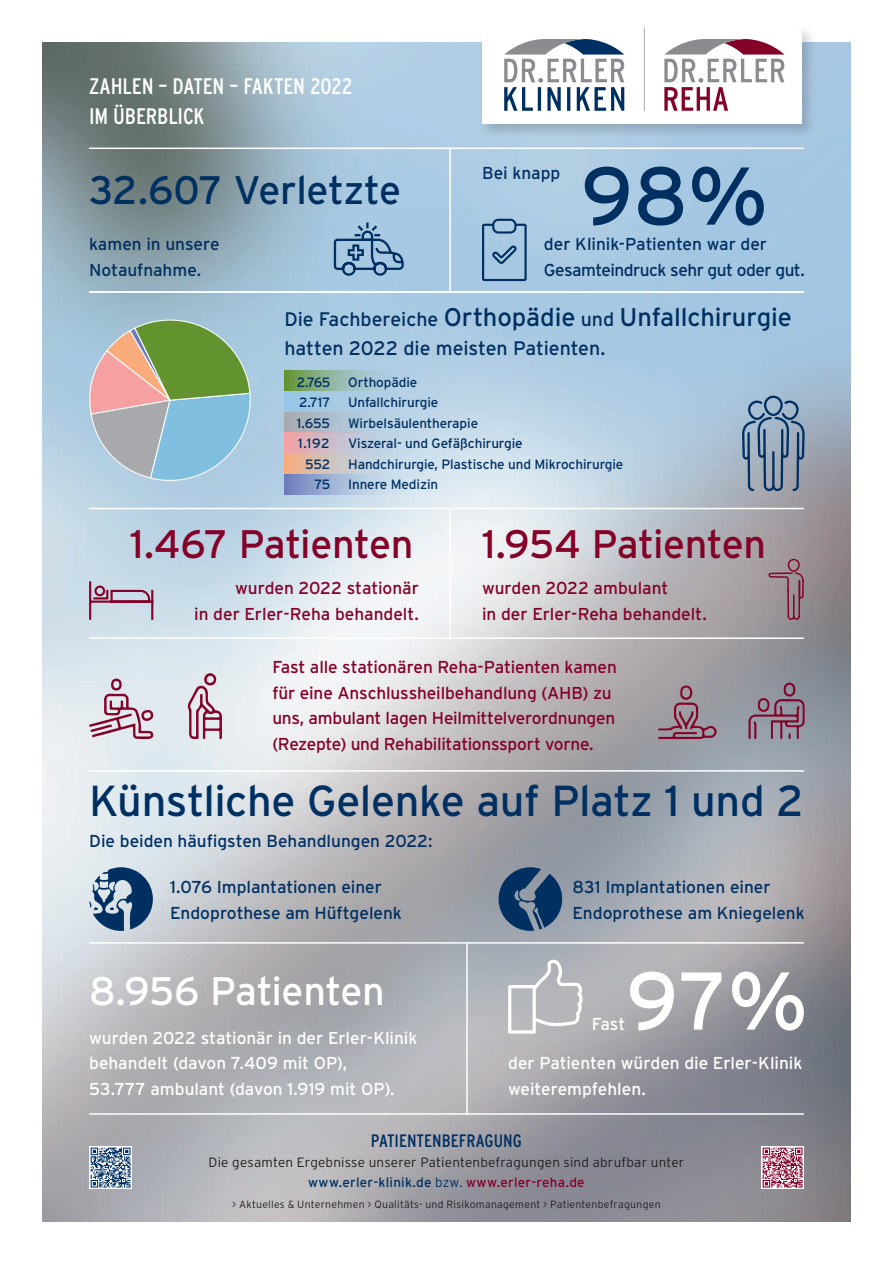
<style>
.page{position:relative;width:893px;height:1263px;background:#fff}
.page>*{position:absolute;margin:0;border:0;box-sizing:border-box;transform-origin:0 0}
.t1{font:81.6px "Interstate";color:#fff}
.t2{font:81.6px "Interstate";color:#003062}
.t3{font:43.35px "Interstate";letter-spacing:-.01em;color:#003062}
.t4{font:39.75px "Interstate";letter-spacing:-.015em;color:#840128}
.t5{font:39.75px "Interstate";letter-spacing:-.01em;color:#003062}
.t6{font:39.75px "Interstate";letter-spacing:-.015em;color:#fff}
.t7{font:25.5px "Interstate";letter-spacing:-.005em;color:#003062}
.t8{font:condensed 22.5px/30px "Interstate";letter-spacing:-.01em;color:#fff}
.t9{font:19.5px "Interstate";letter-spacing:-.005em;color:#003062}
.t10{font:condensed 18px "Interstate";color:#003062}
.t11{font:17.25px/25.5px "Interstate";letter-spacing:-.01em;color:#840128}
.t12{font:17.25px/25.5px "Interstate";letter-spacing:-.005em;color:#003062}
.t13{font:17.25px/25.5px "Interstate";color:#fff}
.t14{font:17.25px/25.5px "Interstate";letter-spacing:-.025em;color:#003062}
.t15{font:13.5px "Interstate";letter-spacing:-.01em;color:#003062}
.t16{font:300 13.5px/20.2px "Interstate";letter-spacing:.015em;color:#231f20;text-align:center}
.t17{font:300 10.5px "Interstate";letter-spacing:.025em;color:#231f20}
.s1{font-size:19.5px}
.s2{font-weight:400;color:#003062}
.s3{color:#003062}
.s4{font-weight:400;color:#840128}
</style>
<div class="page">
<img style="left:43px;top:43px;width:807px;height:1178px">
<div style="left:479px;top:25px;width:338px;height:115px;background:#231f20;opacity:.2"></div>
<div style="left:482px;top:28px;width:319px;height:96px;background:#fff"></div>
<svg style="left:504px;top:39px;width:120px;height:72px"></svg>
<hr style="left:644px;top:28px;width:1px;height:83px;background:#a8a9ad">
<svg style="left:664px;top:39px;width:120px;height:72px"></svg>
<hr style="left:466px;top:943px;width:2px;height:172px;background:#fff">
<svg style="left:508px;top:960px;width:75px;height:73px"></svg>
<hr style="left:449px;top:148px;width:2px;height:145px;background:#fff">
<svg style="left:333px;top:220px;width:71px;height:57px;background:#81a6c5"></svg>
<svg style="left:482px;top:219px;width:45px;height:62px;background:#82a6c5"></svg>
<hr style="left:449px;top:508px;width:2px;height:131px;background:#fff">
<svg style="left:88px;top:579px;width:67px;height:43px;background:#bdb4c5"></svg>
<svg style="left:768px;top:559px;width:36px;height:61px;background:#977d86"></svg>
<svg style="left:499px;top:867px;width:63px;height:64px;background:#3a5a7d"></svg>
<svg style="left:89px;top:867px;width:64px;height:64px;background:#6986a2"></svg>
<hr style="left:89px;top:770px;width:715px;height:2px;background:#fff">
<hr style="left:89px;top:148px;width:715px;height:1px;background:#fff">
<hr style="left:89px;top:942px;width:715px;height:2px;background:#fff">
<hr style="left:89px;top:1113px;width:715px;height:2px;background:#fff">
<svg style="left:89px;top:678px;width:65px;height:61px;background:#cdb8c4"></svg>
<svg style="left:658px;top:684px;width:59px;height:55px;background:#97808b"></svg>
<svg style="left:748px;top:682px;width:57px;height:57px;background:#8e7887"></svg>
<svg style="left:188px;top:673px;width:34px;height:66px;background:#c6a6b4"></svg>
<svg style="left:89px;top:1146px;width:43px;height:43px"></svg>
<svg style="left:91px;top:1147px;width:40px;height:40px;background:#7b93ad"></svg>
<svg style="left:761px;top:1146px;width:43px;height:43px"></svg>
<svg style="left:763px;top:1147px;width:39px;height:40px"></svg>
<svg style="left:284px;top:370px;width:449px;height:21px;background:#a9c7d2"></svg>
<svg style="left:284px;top:391px;width:449px;height:21px;background:#b1cee4"></svg>
<svg style="left:284px;top:412px;width:449px;height:20px;background:#b7cedf"></svg>
<svg style="left:284px;top:432px;width:449px;height:21px;background:#c3cfdf"></svg>
<svg style="left:284px;top:453px;width:449px;height:21px;background:#c9d3db"></svg>
<svg style="left:284px;top:474px;width:449px;height:21px;background:#c1d1e1"></svg>
<svg style="left:742px;top:396px;width:63px;height:95px;background:#7c92a9"></svg>
<hr style="left:89px;top:291px;width:715px;height:2px;background:#fff">
<hr style="left:89px;top:508px;width:715px;height:1px;background:#fff">
<hr style="left:89px;top:637px;width:715px;height:2px;background:#fff">
<svg style="left:87px;top:309px;width:167px;height:173px;background:#9eb4ab"></svg>
<h3 class="t8" style="left:89px;top:71px;width:265px">ZAHLEN – DATEN – FAKTEN 2022<br>IM ÜBERBLICK</h3>
<h3 class="t5" style="left:89px;top:168px;width:314px">32.607 Verletzte</h3>
<p class="t12" style="left:482px;top:160px;width:80px">Bei knapp</p>
<h1 class="t2" style="left:581px;top:150px;width:188px">98%</h1>
<p class="t12" style="left:89px;top:231px;width:132px">kamen in unsere<br>Notaufnahme.</p>
<p class="t14" style="left:544px;top:231px;width:262px">der Klinik-Patienten war der<br>Gesamteindruck sehr gut oder gut.</p>
<h3 class="t7" style="left:284px;top:302px;width:509px"><span class="s1">Die Fachbereiche</span> Orthopädie <span class="s1">und</span> Unfallchirurgie</h3>
<p class="t9" style="left:284px;top:337px;width:323px">hatten 2022 die meisten Patienten.</p>
<p class="t15" style="left:297px;top:374px;width:35px">2.765</p>
<p class="t15" style="left:348px;top:374px;width:71px">Orthopädie</p>
<p class="t15" style="left:299px;top:395px;width:33px">2.717</p>
<p class="t15" style="left:348px;top:395px;width:92px">Unfallchirurgie</p>
<p class="t15" style="left:297px;top:415px;width:35px">1.655</p>
<p class="t15" style="left:348px;top:415px;width:131px">Wirbelsäulentherapie</p>
<p class="t15" style="left:298px;top:436px;width:33px">1.192</p>
<p class="t15" style="left:348px;top:436px;width:176px">Viszeral- und Gefäßchirurgie</p>
<p class="t15" style="left:305px;top:456px;width:27px">552</p>
<p class="t15" style="left:348px;top:456px;width:277px">Handchirurgie, Plastische und Mikrochirurgie</p>
<p class="t15" style="left:314px;top:477px;width:17px">75</p>
<p class="t15" style="left:348px;top:477px;width:91px">Innere Medizin</p>
<h3 class="t4" style="left:130px;top:521px;width:285px">1.467 Patienten</h3>
<h3 class="t4" style="left:482px;top:521px;width:286px">1.954 Patienten</h3>
<p class="t11" style="left:482px;top:575px;width:226px">wurden 2022 ambulant<br>in der Erler-Reha behandelt.</p>
<p class="t11" style="left:194px;top:575px;width:226px;text-align:right">wurden 2022 stationär<br>in der Erler-Reha behandelt.</p>
<p class="t11" style="left:272px;top:654px;width:346px">Fast alle stationären Reha-Patienten kamen für eine Anschlussheilbehandlung (AHB) zu uns, ambulant lagen Heilmittelverordnungen (Rezepte) und Rehabilitationssport vorne.</p>
<h2 class="t3" style="left:89px;top:776px;width:716px">Künstliche Gelenke auf Platz 1 und 2</h2>
<p class="t12" style="left:89px;top:828px;width:345px">Die beiden häufigsten Behandlungen 2022:</p>
<p class="t12" style="left:170px;top:874px;width:233px">1.076 Implantationen einer<br>Endoprothese am Hüftgelenk</p>
<p class="t12" style="left:572px;top:874px;width:234px">831 Implantationen einer<br>Endoprothese am Kniegelenk</p>
<h3 class="t6" style="left:89px;top:968px;width:297px">8.956 Patienten</h3>
<h1 class="t1" style="left:626px;top:955px;width:183px">97%</h1>
<p class="t13" style="left:89px;top:1024px;width:330px">wurden 2022 stationär in der Erler-Klinik behandelt (davon 7.409 mit OP),<br>53.777 ambulant (davon 1.919 mit OP).</p>
<p class="t13" style="left:592px;top:1011px;width:35px">Fast</p>
<p class="t13" style="left:508px;top:1050px;width:296px">der Patienten würden die Erler-Klinik weiterempfehlen.</p>
<p class="t10" style="left:371px;top:1130px;width:153px">PATIENTENBEFRAGUNG</p>
<p class="t16" style="left:209px;top:1152px;width:477px">Die gesamten Ergebnisse unserer Patientenbefragungen sind abrufbar unter <span class="s2">www.erler-klinik.de</span> <span class="s3">bzw.</span> <span class="s4">www.erler-reha.de</span></p>
<p class="t17" style="left:232px;top:1198px;width:430px">&gt; Aktuelles &amp; Unternehmen &gt; Qualitäts- und Risikomanagement &gt; Patientenbefragungen</p>
</div>
